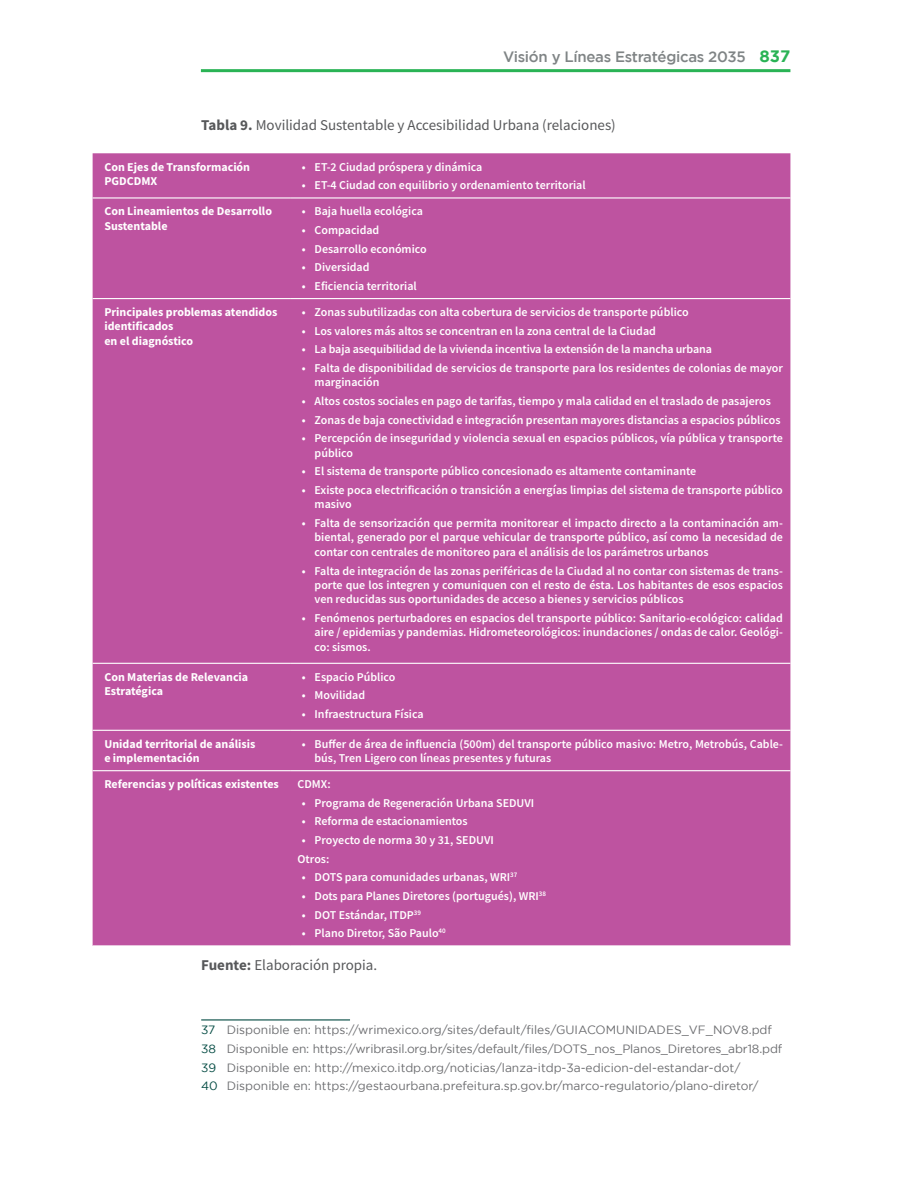
<style>
.page{position:relative;width:918px;height:1188px;background:#fff}
.page>*{position:absolute;margin:0;border:0;box-sizing:border-box;transform-origin:0 0}
.t1{font:15px "Source Sans Pro";color:#57585a}
.t2{font:500 15px "Gotham";letter-spacing:-.02em;color:#7f8485}
.t3{font:600 12px/14.4px "Source Sans Pro";color:#fff}
.t4{font:12px/18.6px "Gotham";color:#6c6d70}
.t5{font:700 12px/14.4px "Source Sans Pro";color:#fff}
.s1{font-weight:700;font-size:16.5px;color:#2ab355}
.s2{font-weight:700}
.s3{color:#044b43}
</style>
<div class="page">
<hr style="left:201px;top:69px;width:589px;height:3px;background:#2ab355">
<div style="left:93px;top:153px;width:697px;height:792px;background:#be53a0"></div>
<hr style="left:93px;top:197px;width:197px;height:2px;background:#fff">
<hr style="left:290px;top:197px;width:500px;height:2px;background:#fff">
<hr style="left:93px;top:298px;width:197px;height:1px;background:#fff">
<hr style="left:290px;top:298px;width:500px;height:1px;background:#fff">
<hr style="left:93px;top:663px;width:197px;height:1px;background:#fff">
<hr style="left:290px;top:663px;width:500px;height:1px;background:#fff">
<hr style="left:93px;top:730px;width:197px;height:1px;background:#fff">
<hr style="left:290px;top:730px;width:500px;height:1px;background:#fff">
<hr style="left:93px;top:770px;width:197px;height:1px;background:#fff">
<hr style="left:290px;top:770px;width:500px;height:1px;background:#fff">
<hr style="left:201px;top:1019px;width:149px;height:2px;background:#044b43">
<p class="t2" style="left:503px;top:48px;width:289px">Visión y Líneas Estratégicas 2035 <span class="s1">837</span></p>
<p class="t1" style="left:201px;top:116px;width:416px"><span class="s2">Tabla 9.</span> Movilidad Sustentable y Accesibilidad Urbana (relaciones)</p>
<p class="t5" style="left:104px;top:159px;width:147px">Con Ejes de Transformación<br>PGDCDMX</p>
<p class="t3" style="left:302px;top:160px;width:182px">• ET-2 Ciudad próspera y dinámica</p>
<p class="t3" style="left:302px;top:178px;width:285px">• ET-4 Ciudad con equilibrio y ordenamiento territorial</p>
<p class="t5" style="left:104px;top:204px;width:169px">Con Lineamientos de Desarrollo<br>Sustentable</p>
<p class="t3" style="left:302px;top:204px;width:123px">• Baja huella ecológica</p>
<p class="t3" style="left:302px;top:223px;width:79px">• Compacidad</p>
<p class="t3" style="left:302px;top:241px;width:126px">• Desarrollo económico</p>
<p class="t3" style="left:302px;top:260px;width:69px">• Diversidad</p>
<p class="t3" style="left:302px;top:279px;width:117px">• Eficiencia territorial</p>
<p class="t5" style="left:104px;top:305px;width:175px">Principales problemas atendidos identificados<br>en el diagnóstico</p>
<p class="t3" style="left:302px;top:305px;width:388px">• Zonas subutilizadas con alta cobertura de servicios de transporte público</p>
<p class="t3" style="left:302px;top:323px;width:356px">• Los valores más altos se concentran en la zona central de la Ciudad</p>
<p class="t3" style="left:302px;top:342px;width:412px">• La baja asequibilidad de la vivienda incentiva la extensión de la mancha urbana</p>
<p class="t3" style="left:315px;top:361px;width:470px;text-indent:-13px">• Falta de disponibilidad de servicios de transporte para los residentes de colonias de mayor marginación</p>
<p class="t3" style="left:302px;top:394px;width:471px">• Altos costos sociales en pago de tarifas, tiempo y mala calidad en el traslado de pasajeros</p>
<p class="t3" style="left:302px;top:412px;width:480px">• Zonas de baja conectividad e integración presentan mayores distancias a espacios públicos</p>
<p class="t3" style="left:315px;top:431px;width:470px;text-indent:-13px">• Percepción de inseguridad y violencia sexual en espacios públicos, vía pública y transporte público</p>
<p class="t3" style="left:302px;top:464px;width:396px">• El sistema de transporte público concesionado es altamente contaminante</p>
<p class="t3" style="left:315px;top:483px;width:470px;text-indent:-13px">• Existe poca electrificación o transición a energías limpias del sistema de transporte público masivo</p>
<p class="t3" style="left:315px;top:516px;width:470px;text-align:justify;text-indent:-13px">• Falta de sensorización que permita monitorear el impacto directo a la contaminación am&shy;biental, generado por el parque vehicular de transporte público, así como la necesidad de contar con centrales de monitoreo para el análisis de los parámetros urbanos</p>
<p class="t3" style="left:315px;top:563px;width:470px;text-align:justify;text-indent:-13px">• Falta de integración de las zonas periféricas de la Ciudad al no contar con sistemas de trans&shy;porte que los integren y comuniquen con el resto de ésta. Los habitantes de esos espacios ven reducidas sus oportunidades de acceso a bienes y servicios públicos</p>
<p class="t3" style="left:315px;top:611px;width:470px;text-align:justify;text-indent:-13px">• Fenómenos perturbadores en espacios del transporte público: Sanitario-ecológico: calidad aire / epidemias y pandemias. Hidrometeorológicos: inundaciones / ondas de calor. Geológi&shy;co: sismos.</p>
<p class="t5" style="left:104px;top:669px;width:145px">Con Materias de Relevancia<br>Estratégica</p>
<p class="t3" style="left:302px;top:669px;width:95px">• Espacio Público</p>
<p class="t3" style="left:302px;top:688px;width:65px">• Movilidad</p>
<p class="t3" style="left:302px;top:707px;width:123px">• Infraestructura Física</p>
<p class="t5" style="left:104px;top:736px;width:153px">Unidad territorial de análisis e implementación</p>
<p class="t3" style="left:315px;top:736px;width:470px;text-indent:-13px">• Buffer de área de influencia (500m) del transporte público masivo: Metro, Metrobús, Cable&shy;bús, Tren Ligero con líneas presentes y futuras</p>
<p class="t5" style="left:104px;top:777px;width:176px">Referencias y políticas existentes</p>
<p class="t3" style="left:298px;top:777px;width:35px">CDMX:</p>
<p class="t3" style="left:302px;top:795px;width:234px">• Programa de Regeneración Urbana SEDUVI</p>
<p class="t3" style="left:302px;top:814px;width:167px">• Reforma de estacionamientos</p>
<p class="t3" style="left:298px;top:831px;width:198px;line-height:18.6px;text-indent:4px">• Proyecto de norma 30 y 31, SEDUVI<br>Otros:</p>
<p class="t3" style="left:302px;top:870px;width:217px">• DOTS para comunidades urbanas, WRI<sup>37</sup></p>
<p class="t3" style="left:302px;top:889px;width:246px">• Dots para Planes Diretores (portugués), WRI<sup>38</sup></p>
<p class="t3" style="left:302px;top:907px;width:121px">• DOT Estándar, ITDP<sup>39</sup></p>
<p class="t3" style="left:302px;top:926px;width:146px">• Plano Diretor, São Paulo<sup>40</sup></p>
<p class="t1" style="left:201px;top:956px;width:177px"><span class="s2">Fuente:</span> Elaboración propia.</p>
<p class="t4" style="left:201px;top:1021px;width:583px"><span class="s3">37</span> Disponible en: https://wrimexico.org/sites/default/files/GUIACOMUNIDADES_VF_NOV8.pdf <span class="s3">38</span> Disponible en: https://wribrasil.org.br/sites/default/files/DOTS_nos_Planos_Diretores_abr18.pdf <span class="s3">39</span> Disponible en: http://mexico.itdp.org/noticias/lanza-itdp-3a-edicion-del-estandar-dot/<br><span class="s3">40</span> Disponible en: https://gestaourbana.prefeitura.sp.gov.br/marco-regulatorio/plano-diretor/</p>
</div>
